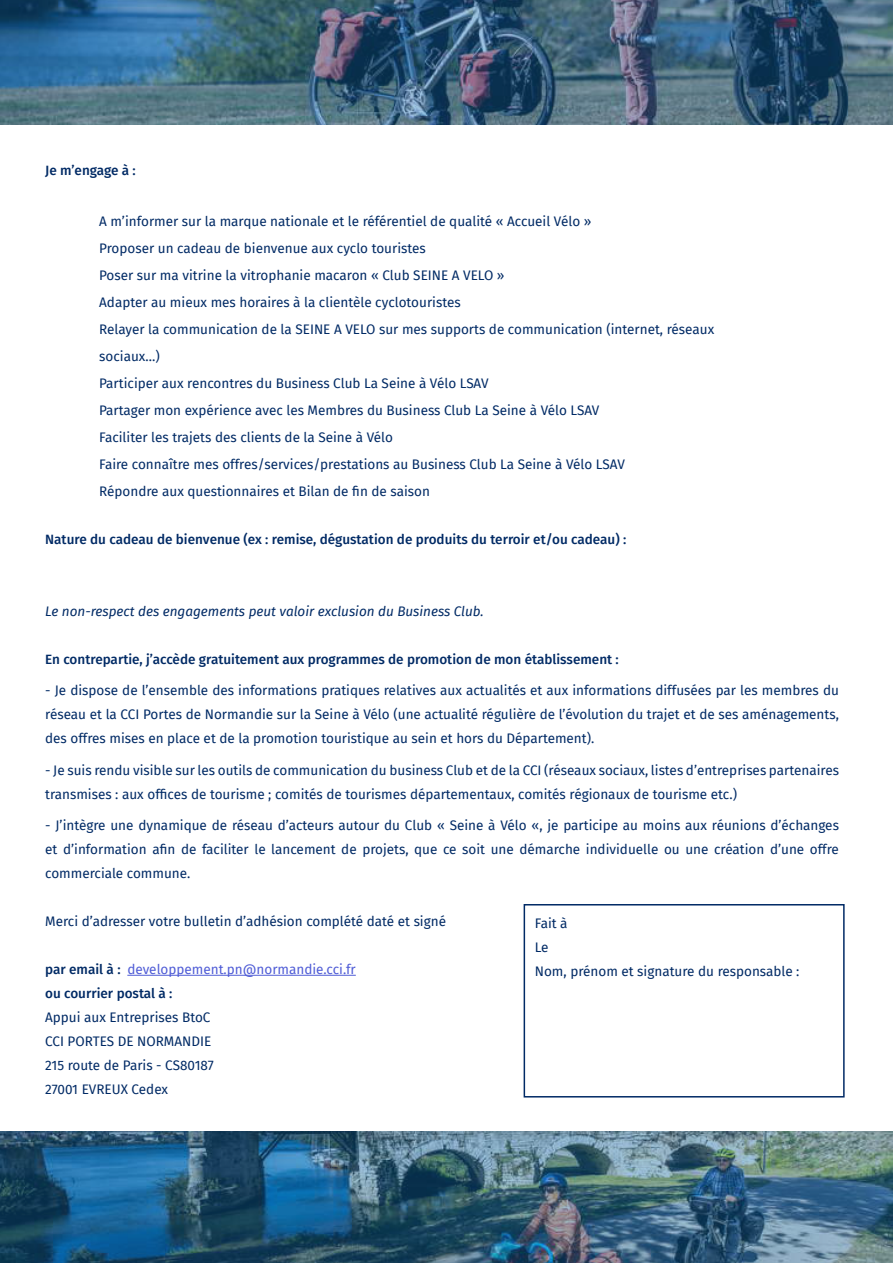
<style>
.page{position:relative;width:893px;height:1263px;background:#fff}
.page>*{position:absolute;margin:0;border:0;box-sizing:border-box;transform-origin:0 0}
.t1{font:13.5px/27px "Fira Sans";color:#002a65}
.t2{font:500 13.5px "Fira Sans";color:#002a65}
.t3{font:italic 13.5px "Fira Sans";color:#002a65}
.t4{font:13.5px/24px "Fira Sans";color:#4f5cd6}
.s1{font-weight:500;color:#002a65}
</style>
<div class="page">
<img style="left:0;top:1131px;width:892px;height:132px">
<img style="left:1px;top:0;width:892px;height:125px">
<hr style="left:127px;top:975px;width:229px;height:1px;background:#4f5cd6">
<div style="left:524px;top:904px;width:321px;height:193px;background:#fff;border:2px solid #002a65"></div>
<p class="t2" style="left:45px;top:159px;width:92px">Je m’engage à :</p>
<p class="t1" style="left:99px;top:207px;width:616px">A m’informer sur la marque nationale et le référentiel de qualité « Accueil Vélo »<br>Proposer un cadeau de bienvenue aux cyclo touristes<br>Poser sur ma vitrine la vitrophanie macaron « Club SEINE A VELO »<br>Adapter au mieux mes horaires à la clientèle cyclotouristes<br>Relayer la communication de la SEINE A VELO sur mes supports de communication (internet, réseaux sociaux…)<br>Participer aux rencontres du Business Club La Seine à Vélo LSAV<br>Partager mon expérience avec les Membres du Business Club La Seine à Vélo LSAV<br>Faciliter les trajets des clients de la Seine à Vélo<br>Faire connaître mes offres/services/prestations au Business Club La Seine à Vélo LSAV<br>Répondre aux questionnaires et Bilan de fin de saison</p>
<p class="t2" style="left:45px;top:528px;width:583px">Nature du cadeau de bienvenue (ex : remise, dégustation de produits du terroir et/ou cadeau) :</p>
<p class="t3" style="left:45px;top:601px;width:440px">Le non-respect des engagements peut valoir exclusion du Business Club.</p>
<p class="t2" style="left:45px;top:648px;width:575px">En contrepartie, j’accède gratuitement aux programmes de promotion de mon établissement :</p>
<p class="t1" style="left:45px;top:678px;width:795px;line-height:24px;text-align:justify">- Je dispose de l’ensemble des informations pratiques relatives aux actualités et aux informations diffusées par les membres du réseau et la CCI Portes de Normandie sur la Seine à Vélo (une actualité régulière de l’évolution du trajet et de ses aménagements, des offres mises en place et de la promotion touristique au sein et hors du Département).</p>
<p class="t1" style="left:45px;top:758px;width:795px;line-height:24px">- Je suis rendu visible sur les outils de communication du business Club et de la CCI (réseaux sociaux, listes d’entreprises partenaires transmises : aux offices de tourisme ; comités de tourismes départementaux, comités régionaux de tourisme etc.)</p>
<p class="t1" style="left:45px;top:813px;width:795px;line-height:24px;text-align:justify">- J’intègre une dynamique de réseau d’acteurs autour du Club « Seine à Vélo «, je participe au moins aux réunions d’échanges et d’information afin de faciliter le lancement de projets, que ce soit une démarche individuelle ou une création d’une offre commerciale commune.</p>
<p class="t1" style="left:45px;top:908px;width:402px">Merci d’adresser votre bulletin d’adhésion complété daté et signé</p>
<p class="t4" style="left:45px;top:957px;width:312px"><span class="s1">par email à :</span> developpement.pn@normandie.cci.fr <span class="s1">ou courrier postal à :</span></p>
<p class="t1" style="left:45px;top:1005px;width:170px;line-height:24px">Appui aux Entreprises BtoC<br>CCI PORTES DE NORMANDIE<br>215 route de Paris - CS80187<br>27001 EVREUX Cedex</p>
<p class="t1" style="left:535px;top:911px;width:266px;line-height:24px">Fait à<br>Le<br>Nom, prénom et signature du responsable :</p>
</div>
